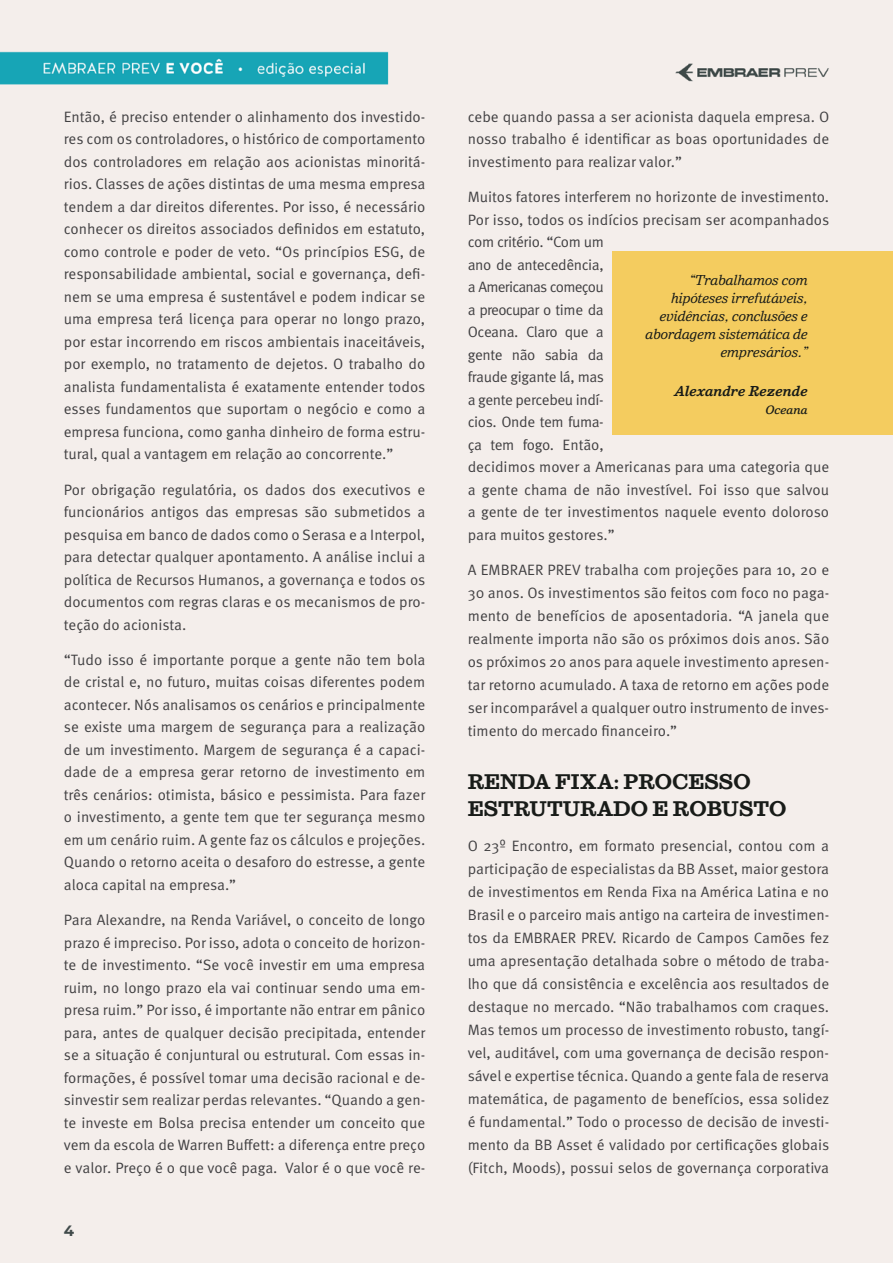
<style>
.page{position:relative;width:893px;height:1263px;background:#fff}
.page>*{position:absolute;margin:0;border:0;box-sizing:border-box;transform-origin:0 0}
.t1{font:800 21px/27px "Sutro";color:#181b18}
.t2{font:15px/22.5px "Meta Pro Norm";letter-spacing:-.005em;color:#414042;text-align:justify}
.t3{font:700 15px "Montserrat";color:#404a4a}
.t4{font:italic 300 14.25px/18px "Sutro";letter-spacing:.01em;color:#181b18;text-align:right}
.t5{font:italic 700 14.25px "Sutro";letter-spacing:.01em;color:#181b18}
.t6{font:italic 500 12px "Sutro";letter-spacing:.01em;color:#181b18}
</style>
<div class="page">
<div style="left:0;top:0;width:468px;height:1263px;background:#f4eeeb"></div>
<div style="left:468px;top:0;width:425px;height:1263px;background:#f4eeeb"></div>
<div style="left:612px;top:252px;width:281px;height:183px;background:#f4cc5f"></div>
<p class="t2" style="left:64px;top:104px;width:363px">Então, é preciso entender o alinhamento dos investido&shy;res com os controladores, o histórico de comportamento dos controladores em relação aos acionistas minoritá&shy;rios. Classes de ações distintas de uma mesma empresa tendem a dar direitos diferentes. Por isso, é necessário conhecer os direitos associados definidos em estatuto, como controle e poder de veto. “Os princípios ESG, de responsabilidade ambiental, social e governança, defi&shy;nem se uma empresa é sustentável e podem indicar se uma empresa terá licença para operar no longo prazo, por estar incorrendo em riscos ambientais inaceitáveis, por exemplo, no tratamento de dejetos. O trabalho do analista fundamentalista é exatamente entender todos esses fundamentos que suportam o negócio e como a empresa funciona, como ganha dinheiro de forma estru&shy;tural, qual a vantagem em relação ao concorrente.”</p>
<p class="t2" style="left:64px;top:477px;width:363px">Por obrigação regulatória, os dados dos executivos e funcionários antigos das empresas são submetidos a pesquisa em banco de dados como o Serasa e a Interpol, para detectar qualquer apontamento. A análise inclui a política de Recursos Humanos, a governança e todos os documentos com regras claras e os mecanismos de pro&shy;teção do acionista.</p>
<p class="t2" style="left:64px;top:647px;width:363px">“Tudo isso é importante porque a gente não tem bola de cristal e, no futuro, muitas coisas diferentes podem acontecer. Nós analisamos os cenários e principalmente se existe uma margem de segurança para a realização de um investimento. Margem de segurança é a capaci&shy;dade de a empresa gerar retorno de investimento em três cenários: otimista, básico e pessimista. Para fazer o investimento, a gente tem que ter segurança mesmo em um cenário ruim. A gente faz os cálculos e projeções.<br>Quando o retorno aceita o desaforo do estresse, a gente aloca capital na empresa.”</p>
<p class="t2" style="left:64px;top:908px;width:363px">Para Alexandre, na Renda Variável, o conceito de longo prazo é impreciso. Por isso, adota o conceito de horizon&shy;te de investimento. “Se você investir em uma empresa ruim, no longo prazo ela vai continuar sendo uma em&shy;presa ruim.” Por isso, é importante não entrar em pânico para, antes de qualquer decisão precipitada, entender se a situação é conjuntural ou estrutural. Com essas in&shy;formações, é possível tomar uma decisão racional e de&shy;sinvestir sem realizar perdas relevantes. “Quando a gen&shy;te investe em Bolsa precisa entender um conceito que vem da escola de Warren Buffett: a diferença entre preço e valor. Preço é o que você paga. Valor é o que você re-</p>
<p class="t3" style="left:64px;top:1220px;width:12px">4</p>
<p class="t2" style="left:468px;top:104px;width:363px">cebe quando passa a ser acionista daquela empresa. O nosso trabalho é identificar as boas oportunidades de investimento para realizar valor.”</p>
<p class="t2" style="left:468px;top:185px;width:363px;text-align:left">Muitos fatores interferem no horizonte de investimento.<br>Por isso, todos os indícios precisam ser acompanhados com critério. “Com um<br>ano de antecedência,<br>a Americanas começou<br>a preocupar o time da<br>Oceana. Claro que a<br>gente não sabia da<br>fraude gigante lá, mas<br>a gente percebeu indí-<br>cios. Onde tem fuma-<br>ça tem fogo. Então,<br>decidimos mover a Americanas para uma categoria que a gente chama de não investível. Foi isso que salvou a gente de ter investimentos naquele evento doloroso para muitos gestores.”</p>
<p class="t2" style="left:468px;top:558px;width:363px;line-height:23px">A EMBRAER PREV trabalha com projeções para 10, 20 e 30 anos. Os investimentos são feitos com foco no paga&shy;mento de benefícios de aposentadoria. “A janela que realmente importa não são os próximos dois anos. São os próximos 20 anos para aquele investimento apresen&shy;tar retorno acumulado. A taxa de retorno em ações pode ser incomparável a qualquer outro instrumento de inves&shy;timento do mercado financeiro.”</p>
<h1 class="t1" style="left:468px;top:768px;width:320px">RENDA FIXA: PROCESSO<br>ESTRUTURADO E ROBUSTO</h1>
<p class="t2" style="left:468px;top:834px;width:363px;line-height:23px">O 23º Encontro, em formato presencial, contou com a participação de especialistas da BB Asset, maior gestora de investimentos em Renda Fixa na América Latina e no Brasil e o parceiro mais antigo na carteira de investimen&shy;tos da EMBRAER PREV. Ricardo de Campos Camões fez uma apresentação detalhada sobre o método de traba&shy;lho que dá consistência e excelência aos resultados de destaque no mercado. “Não trabalhamos com craques.<br>Mas temos um processo de investimento robusto, tangí&shy;vel, auditável, com uma governança de decisão respon&shy;sável e expertise técnica. Quando a gente fala de reserva matemática, de pagamento de benefícios, essa solidez é fundamental.” Todo o processo de decisão de investi&shy;mento da BB Asset é validado por certificações globais (Fitch, Moods), possui selos de governança corporativa</p>
<p class="t4" style="left:646px;top:271px;width:164px">“Trabalhamos com hipóteses irrefutáveis, evidências, conclusões e abordagem sistemática de empresários.”</p>
<p class="t5" style="left:674px;top:383px;width:135px">Alexandre Rezende</p>
<p class="t6" style="left:766px;top:403px;width:44px">Oceana</p>
</div>
